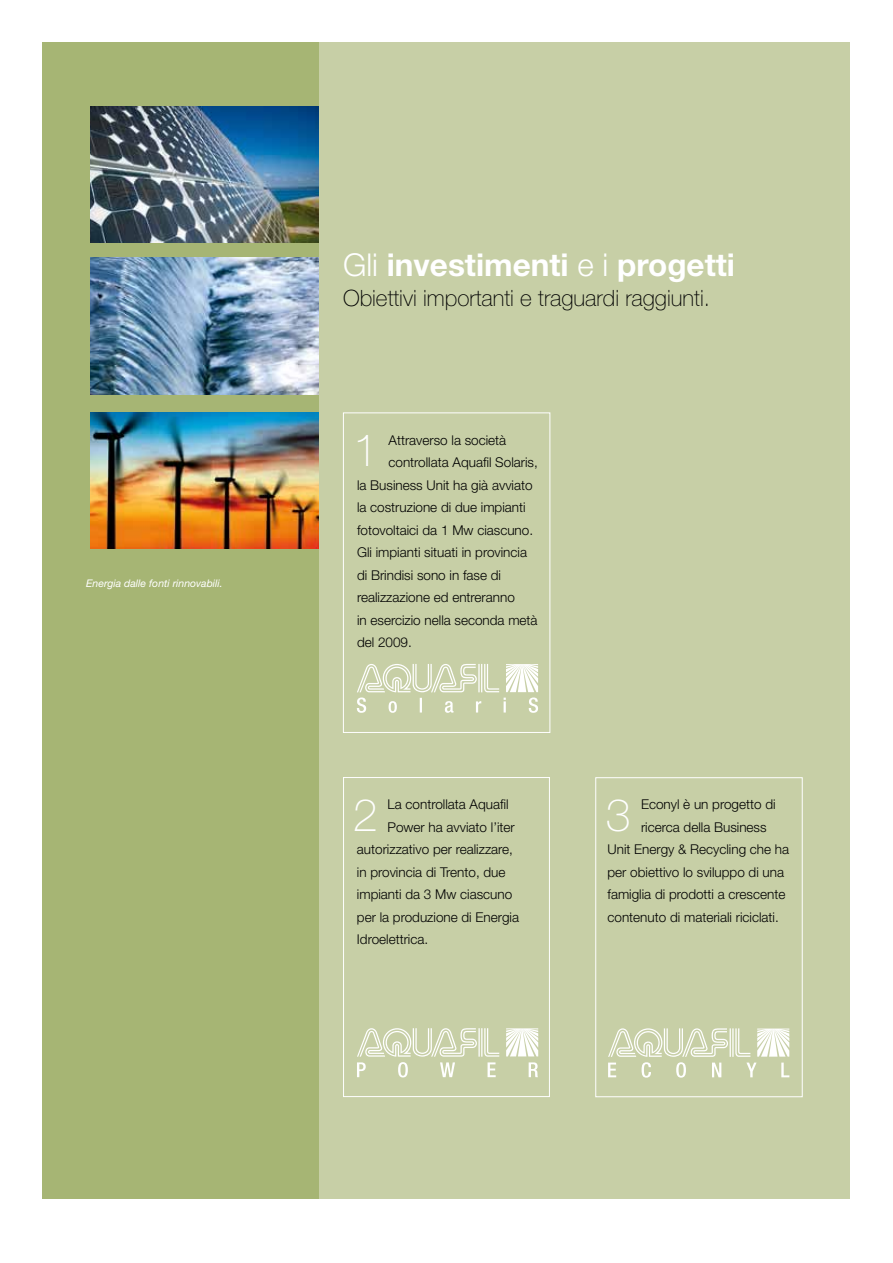
<style>
.page{position:relative;width:893px;height:1263px;background:#fff}
.page>*{position:absolute;margin:0;border:0;box-sizing:border-box;transform-origin:0 0}
.t1{font:100 45px "Helvetica Neue LT Std";color:#fff}
.t2{font:700 31.5px "Helvetica Neue LT Std";color:#fff}
.t3{font:100 22.5px "Helvetica Neue LT Std";color:#000}
.t4{font:300 13.5px "Helvetica Neue LT Std";color:#000}
.t5{font:italic 10.5px "Helvetica Neue LT Std";color:#fff}
.s1{font-weight:300}
</style>
<div class="page">
<div style="left:43px;top:43px;width:807px;height:1156px;background:#c7cfa6"></div>
<div style="left:43px;top:43px;width:276px;height:1156px;background:#a6b574"></div>
<div style="left:343px;top:412px;width:207px;height:321px;border:1px solid #fff"></div>
<svg style="left:357px;top:664px;width:181px;height:49px"></svg>
<div style="left:595px;top:777px;width:208px;height:320px;border:1px solid #fff"></div>
<svg style="left:608px;top:1028px;width:181px;height:49px"></svg>
<div style="left:343px;top:777px;width:207px;height:320px;border:1px solid #fff"></div>
<svg style="left:357px;top:1028px;width:181px;height:49px"></svg>
<img style="left:91px;top:412px;width:228px;height:137px">
<img style="left:91px;top:106px;width:228px;height:137px">
<img style="left:91px;top:258px;width:228px;height:136px">
<p class="t5" style="left:86px;top:577px;width:138px">Energia dalle fonti rinnovabili.</p>
<h2 class="t2" style="left:343px;top:245px;width:393px"><span class="s1">Gli</span> investimenti <span class="s1">e i</span> progetti</h2>
<h3 class="t3" style="left:343px;top:285px;width:368px">Obiettivi importanti e traguardi raggiunti.</h3>
<p class="t4" style="left:388px;top:432px;width:119px">Attraverso la società</p>
<p class="t4" style="left:388px;top:454px;width:151px">controllata Aquafil Solaris,</p>
<p class="t4" style="left:357px;top:477px;width:177px">la Business Unit ha già avviato</p>
<p class="t4" style="left:357px;top:499px;width:170px">la costruzione di due impianti</p>
<p class="t4" style="left:357px;top:522px;width:178px">fotovoltaici da 1 Mw ciascuno.</p>
<p class="t4" style="left:357px;top:544px;width:172px">Gli impianti situati in provincia</p>
<p class="t4" style="left:357px;top:567px;width:146px">di Brindisi sono in fase di</p>
<p class="t4" style="left:357px;top:589px;width:159px">realizzazione ed entreranno</p>
<p class="t4" style="left:357px;top:612px;width:182px">in esercizio nella seconda metà</p>
<p class="t4" style="left:357px;top:634px;width:56px">del 2009.</p>
<h1 class="t1" style="left:353px;top:424px;width:27px">1</h1>
<h1 class="t1" style="left:353px;top:789px;width:27px">2</h1>
<p class="t4" style="left:388px;top:796px;width:123px">La controllata Aquafil</p>
<p class="t4" style="left:388px;top:819px;width:129px">Power ha avviato l’iter</p>
<p class="t4" style="left:357px;top:841px;width:158px">autorizzativo per realizzare,</p>
<p class="t4" style="left:357px;top:864px;width:150px">in provincia di Trento, due</p>
<p class="t4" style="left:357px;top:886px;width:157px">impianti da 3 Mw ciascuno</p>
<p class="t4" style="left:357px;top:909px;width:164px">per la produzione di Energia</p>
<p class="t4" style="left:357px;top:931px;width:73px">Idroelettrica.</p>
<p class="t4" style="left:641px;top:796px;width:136px">Econyl è un progetto di</p>
<p class="t4" style="left:641px;top:819px;width:127px">ricerca della Business</p>
<p class="t4" style="left:608px;top:841px;width:183px">Unit Energy &amp; Recycling che ha</p>
<p class="t4" style="left:608px;top:864px;width:178px">per obiettivo lo sviluppo di una</p>
<p class="t4" style="left:608px;top:886px;width:179px">famiglia di prodotti a crescente</p>
<p class="t4" style="left:608px;top:909px;width:173px">contenuto di materiali riciclati.</p>
<h1 class="t1" style="left:606px;top:790px;width:27px">3</h1>
</div>
